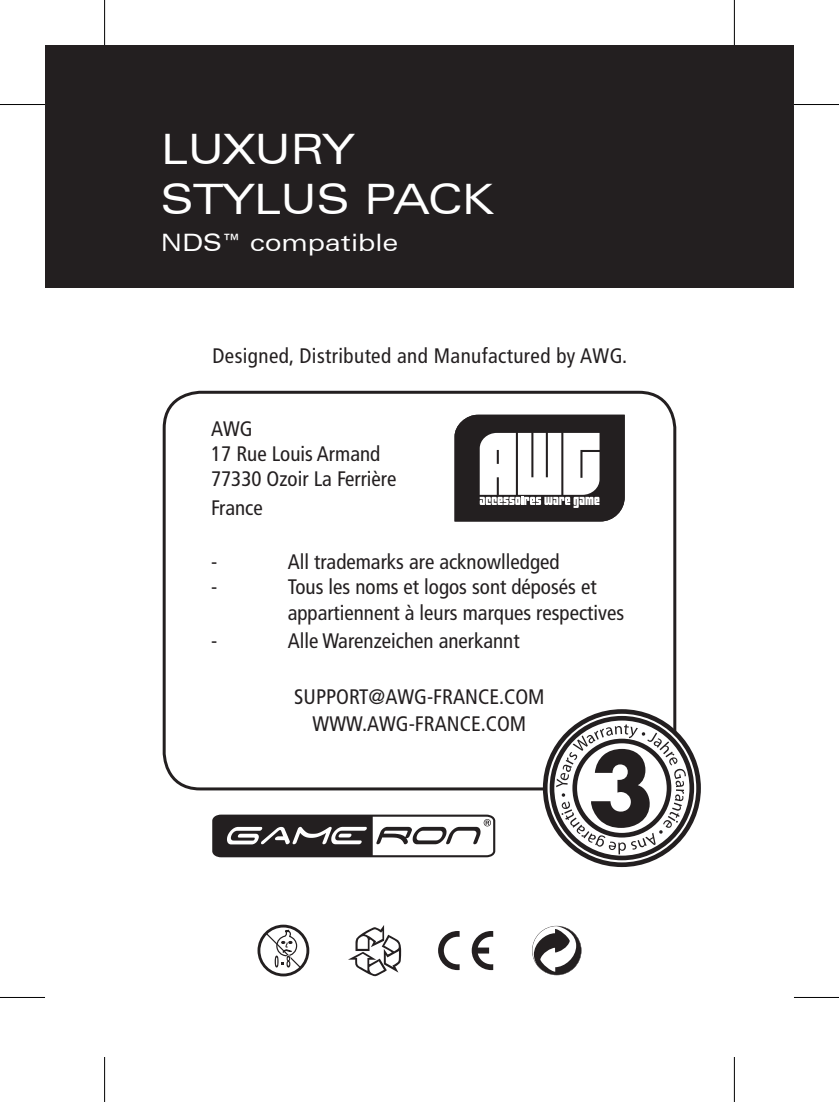
<style>
.page{position:relative;width:839px;height:1102px;background:#fff}
.page>*{position:absolute;margin:0;border:0;box-sizing:border-box;transform-origin:0 0}
.t1{font:expanded 42px "Zurich BT";color:#fff}
.t2{font:expanded 24px "Zurich BT";color:#fff}
.t3{font:condensed 21px "Frutiger LT";color:#231f20}
.t4{font:condensed 21px "Frutiger LT";letter-spacing:.02em;color:#231f20}
</style>
<div class="page">
<div style="left:45px;top:45px;width:748px;height:242px;background:#231f20"></div>
<svg style="left:212px;top:814px;width:284px;height:44px"></svg>
<svg style="left:259px;top:926px;width:49px;height:49px"></svg>
<div style="left:257px;top:925px;width:52px;height:51px;border:3px solid #231f20;border-radius:50%"></div>
<svg style="left:265px;top:927px;width:37px;height:42px"></svg>
<svg style="left:348px;top:925px;width:53px;height:51px"></svg>
<svg style="left:438px;top:931px;width:21px;height:39px"></svg>
<svg style="left:471px;top:931px;width:22px;height:39px"></svg>
<svg style="left:532px;top:926px;width:49px;height:49px"></svg>
<div style="left:163px;top:391px;width:513px;height:399px;border:3px solid #231f20;border-radius:36px"></div>
<svg style="left:542px;top:709px;width:158px;height:158px"></svg>
<svg style="left:454px;top:415px;width:170px;height:106px"></svg>
<svg style="left:734px;top:0;width:1px;height:45px"></svg>
<svg style="left:734px;top:1057px;width:1px;height:45px"></svg>
<hr style="left:0;top:104px;width:45px;height:1px;background:#000">
<hr style="left:793px;top:104px;width:45px;height:1px;background:#000">
<hr style="left:0;top:997px;width:45px;height:1px;background:#000">
<hr style="left:793px;top:997px;width:45px;height:1px;background:#000">
<hr style="left:104px;top:0;width:1px;height:45px;background:#000">
<hr style="left:104px;top:1057px;width:1px;height:45px;background:#000">
<hr style="left:733px;top:0;width:1px;height:45px;background:#000">
<hr style="left:733px;top:1057px;width:1px;height:45px;background:#000">
<p class="t1" style="left:161px;top:125px;width:194px">LUXURY</p>
<p class="t1" style="left:161px;top:175px;width:334px">STYLUS PACK</p>
<p class="t2" style="left:161px;top:228px;width:238px">NDS™ compatible</p>
<p class="t4" style="left:212px;top:344px;width:416px">Designed, Distributed and Manufactured by AWG.</p>
<p class="t3" style="left:211px;top:417px;width:43px">AWG</p>
<p class="t3" style="left:211px;top:442px;width:171px">17 Rue Louis Armand</p>
<p class="t3" style="left:211px;top:467px;width:187px">77330 Ozoir La Ferrière</p>
<p class="t3" style="left:211px;top:496px;width:53px">France</p>
<p class="t3" style="left:211px;top:550px;width:8px">-</p>
<p class="t3" style="left:288px;top:550px;width:273px">All trademarks are acknowlledged</p>
<p class="t3" style="left:211px;top:575px;width:8px">-</p>
<p class="t3" style="left:288px;top:575px;width:310px">Tous les noms et logos sont déposés et</p>
<p class="t3" style="left:288px;top:600px;width:338px">appartiennent à leurs marques respectives</p>
<p class="t3" style="left:211px;top:629px;width:8px">-</p>
<p class="t3" style="left:288px;top:629px;width:233px">Alle Warenzeichen anerkannt</p>
<p class="t3" style="left:294px;top:685px;width:252px">SUPPORT@AWG-FRANCE.COM</p>
<p class="t3" style="left:312px;top:712px;width:215px">WWW.AWG-FRANCE.COM</p>
</div>
